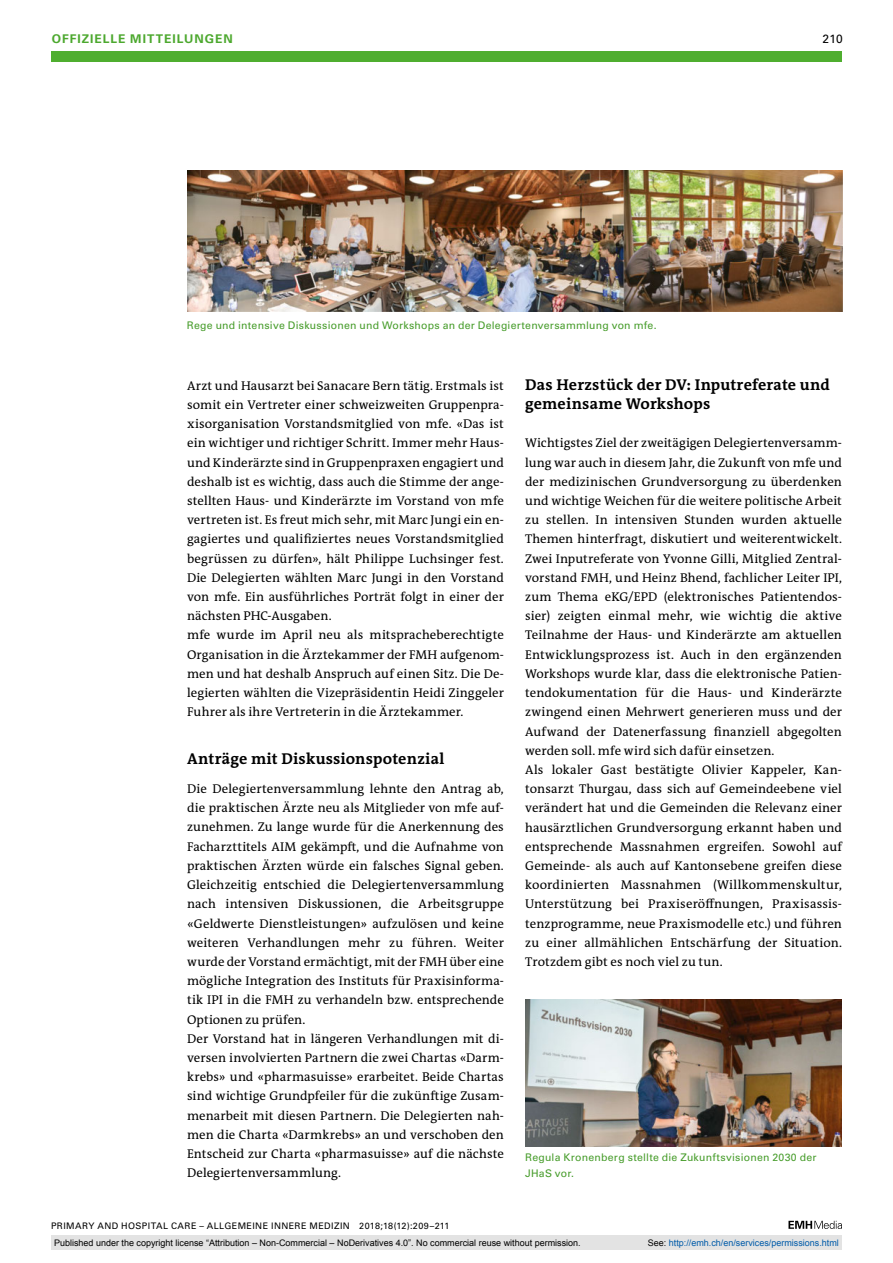
<style>
.page{position:relative;width:893px;height:1263px;background:#fff}
.page>*{position:absolute;margin:0;border:0;box-sizing:border-box;transform-origin:0 0}
.t1{font:700 15.75px/19.2px "The Antiqua B W7";letter-spacing:.015em;color:#000}
.t2{font:12.75px/19.2px "The Antiqua B W5 Plain";letter-spacing:.01em;color:#000}
.t3{font:700 12px "Univers LT Std";letter-spacing:.085em;color:#4ca82e}
.t4{font:12px "Univers LT Std";color:#000}
.t5{font:10.5px/15.8px "Univers LT Std";letter-spacing:.02em;color:#469c2a}
.t6{font:9px "Arial";color:#000}
.t7{font:9px "Univers LT Std";letter-spacing:.045em;color:#000}
.t8{font:9px "Arial";color:#005ba9}
.s1{color:#000}
</style>
<div class="page">
<svg style="left:788px;top:1221px;width:54px;height:8px"></svg>
<img style="left:525px;top:1000px;width:317px;height:146px">
<img style="left:187px;top:171px;width:656px;height:141px">
<div style="left:51px;top:51px;width:791px;height:11px;background:#4fae2f"></div>
<div style="left:51px;top:1235px;width:791px;height:15px;background:#e3e3e3"></div>
<p class="t3" style="left:52px;top:31px;width:182px">OFFIZIELLE MITTEILUNGEN</p>
<p class="t4" style="left:822px;top:31px;width:22px">210</p>
<p class="t5" style="left:187px;top:317px;width:471px">Rege und intensive Diskussionen und Workshops an der Delegiertenversammlung von mfe.</p>
<p class="t2" style="left:187px;top:376px;width:318px">Arzt und Hausarzt bei Sanacare Bern tätig. Erstmals ist somit ein Vertreter einer schweizweiten Gruppenpra&shy;xisorganisation Vorstandsmitglied von mfe. «Das ist ein wichtiger und richtiger Schritt. Immer mehr Haus&shy;und Kinderärzte sind in Gruppenpraxen engagiert und deshalb ist es wichtig, dass auch die Stimme der ange&shy;stellten Haus- und Kinderärzte im Vorstand von mfe vertreten ist. Es freut mich sehr, mit Marc Jungi ein en&shy;gagiertes und qualifiziertes neues Vorstandsmitglied begrüssen zu dürfen», hält Philippe Luchsinger fest.<br>Die Delegierten wählten Marc Jungi in den Vorstand von mfe. Ein ausführliches Porträt folgt in einer der nächsten PHC-Ausgaben.<br>mfe wurde im April neu als mitspracheberechtigte Organisation in die Ärztekammer der FMH aufgenom&shy;men und hat deshalb Anspruch auf einen Sitz. Die De&shy;legierten wählten die Vizepräsidentin Heidi Zinggeler Fuhrer als ihre Vertreterin in die Ärztekammer.</p>
<p class="t1" style="left:187px;top:749px;width:259px">Anträge mit Diskussionspotenzial</p>
<p class="t2" style="left:187px;top:779px;width:318px">Die Delegiertenversammlung lehnte den Antrag ab, die praktischen Ärzte neu als Mitglieder von mfe auf&shy;zunehmen. Zu lange wurde für die Anerkennung des Facharzttitels AIM gekämpft, und die Aufnahme von praktischen Ärzten würde ein falsches Signal geben.<br>Gleichzeitig entschied die Delegiertenversammlung nach intensiven Diskussionen, die Arbeitsgruppe «Geldwerte Dienstleistungen» aufzulösen und keine weiteren Verhandlungen mehr zu führen. Weiter wurde der Vorstand ermächtigt, mit der FMH über eine mögliche Integration des Instituts für Praxisinforma&shy;tik IPI in die FMH zu verhandeln bzw. entsprechende Optionen zu prüfen.<br>Der Vorstand hat in längeren Verhandlungen mit di&shy;versen involvierten Partnern die zwei Chartas «Darm&shy;krebs» und «pharmasuisse» erarbeitet. Beide Chartas sind wichtige Grundpfeiler für die zukünftige Zusam&shy;menarbeit mit diesen Partnern. Die Delegierten nah&shy;men die Charta «Darmkrebs» an und verschoben den Entscheid zur Charta «pharmasuisse» auf die nächste Delegiertenversammlung.</p>
<p class="t1" style="left:525px;top:375px;width:306px">Das Herzstück der DV: Inputreferate und gemeinsame Workshops</p>
<p class="t2" style="left:525px;top:434px;width:318px">Wichtigstes Ziel der zweitägigen Delegiertenversamm&shy;lung war auch in diesem Jahr, die Zukunft von mfe und der medizinischen Grundversorgung zu überdenken und wichtige Weichen für die weitere politische Arbeit zu stellen. In intensiven Stunden wurden aktuelle Themen hinterfragt, diskutiert und weiterentwickelt.<br>Zwei Inputreferate von Yvonne Gilli, Mitglied Zentral&shy;vorstand FMH, und Heinz Bhend, fachlicher Leiter IPI, zum Thema eKG/EPD (elektronisches Patientendos&shy;sier) zeigten einmal mehr, wie wichtig die aktive Teilnahme der Haus- und Kinderärzte am aktuellen Entwicklungsprozess ist. Auch in den ergänzenden Workshops wurde klar, dass die elektronische Patien&shy;tendokumentation für die Haus- und Kinderärzte zwingend einen Mehrwert generieren muss und der Aufwand der Datenerfassung finanziell abgegolten werden soll. mfe wird sich dafür einsetzen.<br>Als lokaler Gast bestätigte Olivier Kappeler, Kan&shy;tonsarzt Thurgau, dass sich auf Gemeindeebene viel verändert hat und die Gemeinden die Relevanz einer hausärztlichen Grundversorgung erkannt haben und entsprechende Massnahmen ergreifen. Sowohl auf Gemeinde- als auch auf Kantonsebene greifen diese koordinierten Massnahmen (Willkommenskultur, Unterstützung bei Praxiseröffnungen, Praxisassis&shy;tenzprogramme, neue Praxismodelle etc.) und führen zu einer allmählichen Entschärfung der Situation.<br>Trotzdem gibt es noch viel zu tun.</p>
<p class="t5" style="left:525px;top:1150px;width:293px">Regula Kronenberg stellte die Zukunftsvisionen 2030 der<br>JHaS vor.</p>
<p class="t7" style="left:51px;top:1220px;width:400px">PRIMARY AND HOSPITAL CARE – ALLGEMEINE INNERE MEDIZIN 2018;18(12):209–211</p>
<p class="t6" style="left:54px;top:1237px;width:528px">Published under the copyright license “Attribution – Non-Commercial – NoDerivatives 4.0”. No commercial reuse without permission.</p>
<p class="t8" style="left:648px;top:1237px;width:193px"><span class="s1">See:</span> http://emh.ch/en/services/permissions.html</p>
</div>
